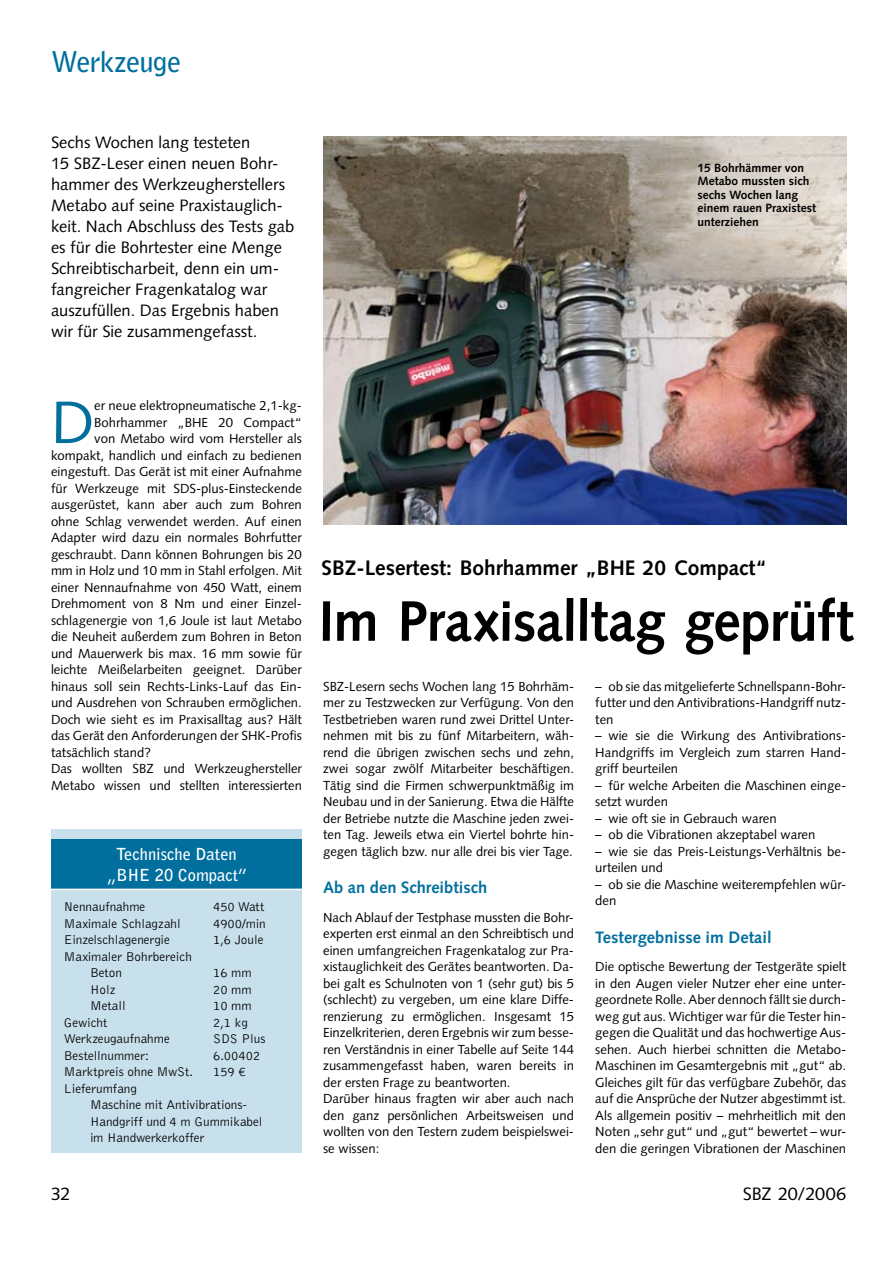
<style>
.page{position:relative;width:893px;height:1263px;background:#fff}
.page>*{position:absolute;margin:0;border:0;box-sizing:border-box;transform-origin:0 0}
.t1{font:59.85px "Syntax LT Std";color:#006f9e}
.t2{font:700 57px "Syntax LT Std";letter-spacing:-.01em;color:#000;scale:.95 1}
.t3{font:700 28.5px "Bell Gothic Std";letter-spacing:-.025em;color:#006f9e}
.t4{font:700 21px "Syntax LT Std";color:#000}
.t5{font:18px "Syntax LT Std";letter-spacing:-.01em;color:#000}
.t6{font:16.5px/21px "Syntax LT Std";color:#000}
.t7{font:700 16.5px "Syntax LT Std";color:#006f9e}
.t8{font:700 16.5px/21px "Bell Gothic Std";color:#fff;text-align:center}
.t9{font:13.2px/16.5px "Syntax LT Std";color:#000;text-align:justify}
.t10{font:300 13.2px/16.5px "Bell Gothic Std";color:#000}
.t11{font:700 12px/13.5px "Syntax LT Std";color:#000}
</style>
<div class="page">
<img style="left:323px;top:136px;width:523px;height:389px">
<div style="left:51px;top:829px;width:251px;height:324px;background:#c8e0ec"></div>
<div style="left:51px;top:839px;width:251px;height:50px;background:#006f9e"></div>
<hr style="left:51px;top:889px;width:251px;height:1px;background:#fff">
<h3 class="t3" style="left:51px;top:45px;width:132px">Werkzeuge</h3>
<p class="t6" style="left:51px;top:132px;width:245px">Sechs Wochen lang testeten<br>15 SBZ-Leser einen neuen Bohr&shy;hammer des Werkzeugherstellers<br>Metabo auf seine Praxistauglich&shy;keit. Nach Abschluss des Tests gab es für die Bohrtester eine Menge<br>Schreibtischarbeit, denn ein um&shy;fangreicher Fragenkatalog war auszufüllen. Das Ergebnis haben wir für Sie zusammengefasst.</p>
<p class="t11" style="left:697px;top:161px;width:120px">15 Bohrhämmer von<br>Metabo mussten sich sechs Wochen lang einem rauen Praxistest unterziehen</p>
<h1 class="t1" style="left:51px;top:387px;width:45px">D</h1>
<p class="t9" style="left:94px;top:397px;width:209px">er neue elektropneumatische 2,1-kg-</p>
<p class="t9" style="left:94px;top:414px;width:209px">Bohrhammer „BHE 20 Compact“</p>
<p class="t9" style="left:94px;top:430px;width:209px">von Metabo wird vom Hersteller als</p>
<p class="t9" style="left:51px;top:447px;width:252px">kompakt, handlich und einfach zu bedienen</p>
<p class="t9" style="left:51px;top:463px;width:252px">eingestuft. Das Gerät ist mit einer Aufnahme</p>
<p class="t9" style="left:51px;top:480px;width:252px">für Werkzeuge mit SDS-plus-Einsteckende</p>
<p class="t9" style="left:51px;top:496px;width:252px">ausgerüstet, kann aber auch zum Bohren</p>
<p class="t9" style="left:51px;top:513px;width:252px">ohne Schlag verwendet werden. Auf einen</p>
<p class="t9" style="left:51px;top:529px;width:252px">Adapter wird dazu ein normales Bohrfutter</p>
<p class="t9" style="left:51px;top:546px;width:252px">geschraubt. Dann können Bohrungen bis 20</p>
<p class="t9" style="left:51px;top:562px;width:252px">mm in Holz und 10 mm in Stahl erfolgen. Mit</p>
<p class="t9" style="left:51px;top:579px;width:252px">einer Nennaufnahme von 450 Watt, einem</p>
<p class="t9" style="left:51px;top:595px;width:252px">Drehmoment von 8 Nm und einer Einzel-</p>
<p class="t9" style="left:51px;top:612px;width:252px">schlagenergie von 1,6 Joule ist laut Metabo</p>
<p class="t9" style="left:51px;top:628px;width:252px">die Neuheit außerdem zum Bohren in Beton</p>
<p class="t9" style="left:51px;top:645px;width:252px">und Mauerwerk bis max. 16 mm sowie für</p>
<p class="t9" style="left:51px;top:661px;width:252px">leichte Meißelarbeiten geeignet. Darüber</p>
<p class="t9" style="left:51px;top:678px;width:252px">hinaus soll sein Rechts-Links-Lauf das Ein-</p>
<p class="t9" style="left:51px;top:694px;width:252px">und Ausdrehen von Schrauben ermöglichen.</p>
<p class="t9" style="left:51px;top:711px;width:252px">Doch wie sieht es im Praxisalltag aus? Hält</p>
<p class="t9" style="left:51px;top:727px;width:252px">das Gerät den Anforderungen der SHK-Profis</p>
<p class="t9" style="left:51px;top:744px;width:101px">tatsächlich stand?</p>
<p class="t9" style="left:51px;top:760px;width:252px">Das wollten SBZ und Werkzeughersteller</p>
<p class="t9" style="left:51px;top:777px;width:252px">Metabo wissen und stellten interessierten</p>
<p class="t8" style="left:107px;top:843px;width:142px">Technische Daten „BHE 20 Compact”</p>
<p class="t10" style="left:64px;top:899px;width:83px">Nennaufnahme</p>
<p class="t10" style="left:213px;top:899px;width:53px">450 Watt</p>
<p class="t10" style="left:64px;top:915px;width:119px">Maximale Schlagzahl</p>
<p class="t10" style="left:213px;top:915px;width:54px">4900/min</p>
<p class="t10" style="left:64px;top:932px;width:108px">Einzelschlagenergie</p>
<p class="t10" style="left:213px;top:932px;width:52px">1,6 Joule</p>
<p class="t10" style="left:90px;top:948px;width:103px;text-indent:-26px">Maximaler Bohrbereich<br>Beton</p>
<p class="t10" style="left:213px;top:965px;width:40px">16 mm</p>
<p class="t10" style="left:90px;top:981px;width:27px">Holz</p>
<p class="t10" style="left:213px;top:981px;width:40px">20 mm</p>
<p class="t10" style="left:90px;top:998px;width:37px">Metall</p>
<p class="t10" style="left:213px;top:998px;width:40px">10 mm</p>
<p class="t10" style="left:64px;top:1014px;width:45px">Gewicht</p>
<p class="t10" style="left:213px;top:1014px;width:36px">2,1 kg</p>
<p class="t10" style="left:64px;top:1031px;width:108px">Werkzeugaufnahme</p>
<p class="t10" style="left:213px;top:1031px;width:54px">SDS Plus</p>
<p class="t10" style="left:64px;top:1047px;width:87px">Bestellnummer:</p>
<p class="t10" style="left:213px;top:1047px;width:49px">6.00402</p>
<p class="t10" style="left:64px;top:1064px;width:131px">Marktpreis ohne MwSt.</p>
<p class="t10" style="left:213px;top:1064px;width:34px">159 €</p>
<p class="t10" style="left:90px;top:1080px;width:174px;text-indent:-26px">Lieferumfang<br>Maschine mit Antivibrations-<br>Handgriff und 4 m Gummikabel im Handwerkerkoffer</p>
<h3 class="t4" style="left:322px;top:555px;width:447px">SBZ-Lesertest: Bohrhammer „BHE 20 Compact“</h3>
<h2 class="t2" style="left:319px;top:588px;width:564px">Im Praxisalltag geprüft</h2>
<p class="t9" style="left:323px;top:678px;width:252px">SBZ-Lesern sechs Wochen lang 15 Bohrhäm&shy;mer zu Testzwecken zur Verfügung. Von den Testbetrieben waren rund zwei Drittel Unter&shy;nehmen mit bis zu fünf Mitarbeitern, wäh&shy;rend die übrigen zwischen sechs und zehn, zwei sogar zwölf Mitarbeiter beschäftigen.<br>Tätig sind die Firmen schwerpunktmäßig im Neubau und in der Sanierung. Etwa die Hälfte der Betriebe nutzte die Maschine jeden zwei&shy;ten Tag. Jeweils etwa ein Viertel bohrte hin&shy;gegen täglich bzw. nur alle drei bis vier Tage.</p>
<p class="t7" style="left:323px;top:878px;width:166px">Ab an den Schreibtisch</p>
<p class="t9" style="left:323px;top:909px;width:252px;text-align:left">Nach Ablauf der Testphase mussten die Bohr&shy;experten erst einmal an den Schreibtisch und einen umfangreichen Fragenkatalog zur Pra&shy;xistauglichkeit des Gerätes beantworten. Da&shy;bei galt es Schulnoten von 1 (sehr gut) bis 5 (schlecht) zu vergeben, um eine klare Diffe&shy;renzierung zu ermöglichen. Insgesamt 15<br>Einzelkriterien, deren Ergebnis wir zum besse&shy;ren Verständnis in einer Tabelle auf Seite 144 zusammengefasst haben, waren bereits in der ersten Frage zu beantworten.<br>Darüber hinaus fragten wir aber auch nach den ganz persönlichen Arbeitsweisen und wollten von den Testern zudem beispielswei&shy;se wissen:</p>
<p class="t9" style="left:595px;top:678px;width:252px">– ob sie das mitgelieferte Schnellspann-Bohr&shy;futter und den Antivibrations-Handgriff nutz&shy;ten</p>
<p class="t9" style="left:595px;top:727px;width:252px">– wie sie die Wirkung des Antivibrations-Handgriffs im Vergleich zum starren Hand&shy;griff beurteilen</p>
<p class="t9" style="left:595px;top:777px;width:252px">– für welche Arbeiten die Maschinen einge&shy;setzt wurden</p>
<p class="t9" style="left:595px;top:810px;width:183px">– wie oft sie in Gebrauch waren</p>
<p class="t9" style="left:595px;top:826px;width:222px">– ob die Vibrationen akzeptabel waren</p>
<p class="t9" style="left:595px;top:843px;width:252px">– wie sie das Preis-Leistungs-Verhältnis be&shy;urteilen und</p>
<p class="t9" style="left:595px;top:876px;width:252px">– ob sie die Maschine weiterempfehlen wür&shy;den</p>
<p class="t7" style="left:595px;top:927px;width:178px">Testergebnisse im Detail</p>
<p class="t9" style="left:595px;top:958px;width:252px">Die optische Bewertung der Testgeräte spielt in den Augen vieler Nutzer eher eine unter&shy;geordnete Rolle. Aber dennoch fällt sie durch&shy;weg gut aus. Wichtiger war für die Tester hin&shy;gegen die Qualität und das hochwertige Aus&shy;sehen. Auch hierbei schnitten die Metabo-Maschinen im Gesamtergebnis mit „gut“ ab.<br>Gleiches gilt für das verfügbare Zubehör, das auf die Ansprüche der Nutzer abgestimmt ist.<br>Als allgemein positiv – mehrheitlich mit den Noten „sehr gut“ und „gut“ bewertet – wur&shy;den die geringen Vibrationen der Maschinen</p>
<h3 class="t5" style="left:51px;top:1183px;width:21px">32</h3>
<h3 class="t5" style="left:743px;top:1183px;width:105px">SBZ 20/2006</h3>
</div>
